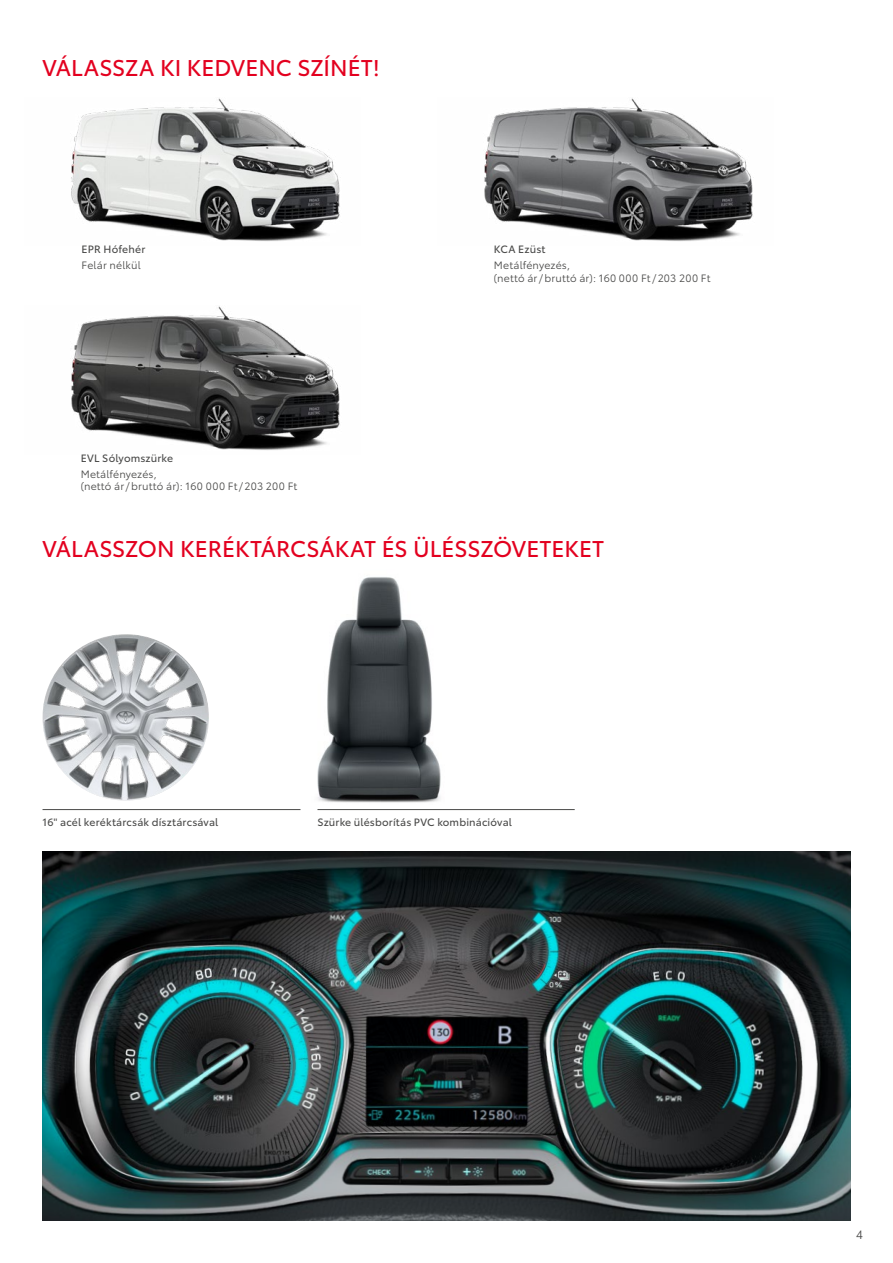
<style>
.page{position:relative;width:893px;height:1263px;background:#fff}
.page>*{position:absolute;margin:0;border:0;box-sizing:border-box;transform-origin:0 0}
.t1{font:22.5px "Toyota Type";letter-spacing:-.005em;color:#e3001f}
.t2{font:12px "Toyota Type";color:#494948}
.t3{font:10.5px/12.6px "Toyota Type";letter-spacing:.015em;color:#494948}
.t4{font:10.5px "Toyota Type";letter-spacing:.015em;color:#494948}
</style>
<div class="page">
<img style="left:484px;top:98px;width:269px;height:143px">
<img style="left:71px;top:306px;width:269px;height:144px">
<img style="left:71px;top:98px;width:269px;height:143px">
<img style="left:283px;top:577px;width:192px;height:234px">
<img style="left:43px;top:634px;width:166px;height:166px;border-radius:83px">
<hr style="left:317px;top:809px;width:258px;height:1px;background:#494948">
<hr style="left:43px;top:809px;width:257px;height:1px;background:#494948">
<img style="left:43px;top:852px;width:807px;height:368px">
<h1 class="t1" style="left:43px;top:51px;width:339px">VÁLASSZA KI KEDVENC SZÍNÉT!</h1>
<p class="t4" style="left:81px;top:242px;width:65px">EPR Hófehér</p>
<p class="t3" style="left:81px;top:258px;width:61px">Felár nélkül</p>
<p class="t4" style="left:81px;top:450px;width:94px">EVL Sólyomszürke</p>
<p class="t3" style="left:81px;top:467px;width:218px">Metálfényezés,<br>(nettó ár/bruttó ár): 160 000 Ft/203 200 Ft</p>
<p class="t4" style="left:494px;top:242px;width:53px">KCA Ezüst</p>
<p class="t3" style="left:494px;top:258px;width:218px">Metálfényezés,<br>(nettó ár/bruttó ár): 160 000 Ft/203 200 Ft</p>
<h1 class="t1" style="left:43px;top:532px;width:563px">VÁLASSZON KERÉKTÁRCSÁKAT ÉS ÜLÉSSZÖVETEKET</h1>
<p class="t4" style="left:43px;top:814px;width:177px">16" acél keréktárcsák dísztárcsával</p>
<p class="t4" style="left:317px;top:814px;width:196px">Szürke ülésborítás PVC kombinációval</p>
<p class="t2" style="left:856px;top:1226px;width:8px">4</p>
</div>
